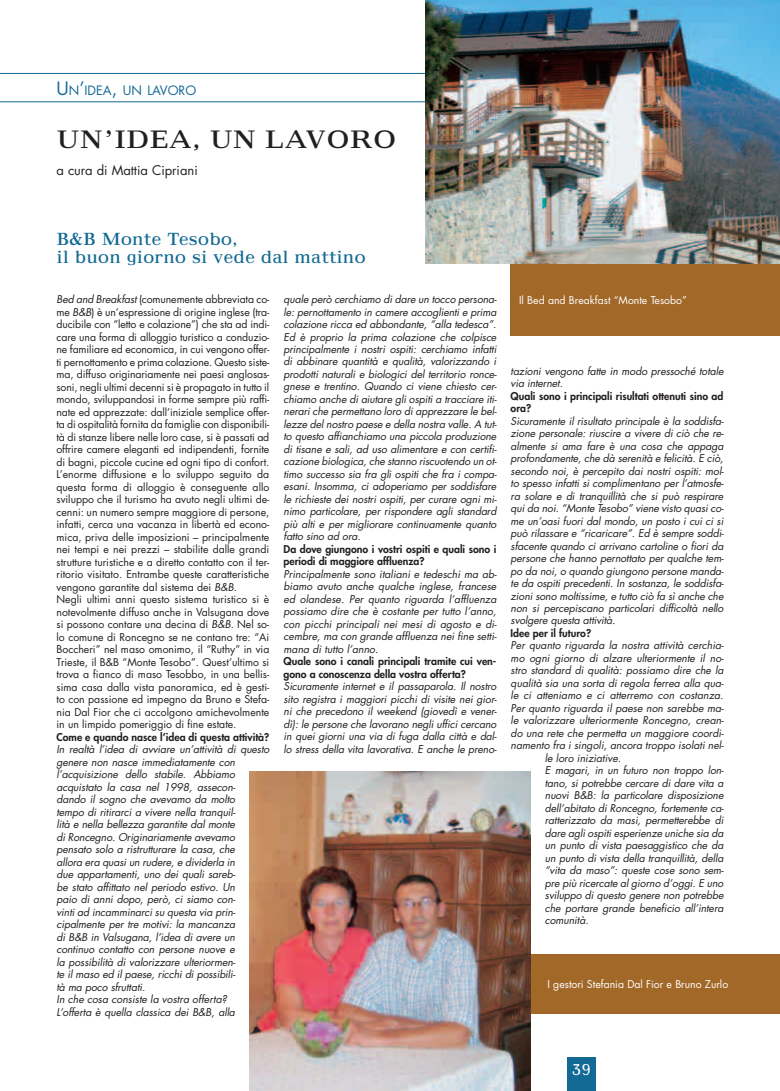
<style>
.page{position:relative;width:780px;height:1091px;background:#fff}
.page>*{position:absolute;margin:0;border:0;box-sizing:border-box;transform-origin:0 0}
.t1{font:23px "Maximus";color:#231f20;scale:.9 1}
.t2{font:16px/18px "Maximus";color:#126993;scale:.85 1}
.t3{font:14px "Maximus";color:#fff;scale:.8 1}
.t4{font:13px "Futura";color:#231f20}
.t5{font:12.6px "Futura";color:#126993}
.t6{font:italic 10.5px/12.5px "Futura";letter-spacing:-.01em;color:#231f20;text-align:justify}
.t7{font:10.5px/12.5px "Futura";color:#231f20}
.t8{font:800 10.5px/12.5px "Futura";color:#231f20}
.t9{font:10.5px "Futura";color:#fff}
.s1{font-size:18px}
.s2{font-style:italic}
</style>
<div class="page">
<div style="left:567px;top:1057px;width:28px;height:34px;background:#126993"></div>
<hr style="left:0;top:73px;width:445px;height:1px;background:#126993">
<hr style="left:0;top:102px;width:445px;height:1px;background:#126993">
<div style="left:510px;top:93px;width:269px;height:243px;background:#a16828"></div>
<div style="left:510px;top:954px;width:269px;height:59px;background:#a16828"></div>
<img style="left:425px;top:0;width:354px;height:263px">
<img style="left:249px;top:772px;width:281px;height:319px">
<p class="t5" style="left:56px;top:85px;width:141px"><span class="s1">U</span>N<span class="s1">’</span>IDEA<span class="s1">,</span> UN LAVORO</p>
<h1 class="t1" style="left:56px;top:130px;width:379px">UN’IDEA, UN LAVORO</h1>
<p class="t4" style="left:56px;top:164px;width:143px">a cura di Mattia Cipriani</p>
<h2 class="t2" style="left:56px;top:231px;width:365px">B&amp;B Monte Tesobo,<br>il buon giorno si vede dal mattino</h2>
<p class="t7" style="left:56px;top:294px;width:214px"><span class="s2">Bed and Breakfast</span> (comunemente abbreviata co&shy;me <span class="s2">B&amp;B</span>) è un’espressione di origine inglese (tra&shy;ducibile con “letto e colazione”) che sta ad indi&shy;care una forma di alloggio turistico a conduzio&shy;ne familiare ed economica, in cui vengono offer&shy;ti pernottamento e prima colazione. Questo siste&shy;ma, diffuso originariamente nei paesi anglosas&shy;soni, negli ultimi decenni si è propagato in tutto il mondo, sviluppandosi in forme sempre più raffi&shy;nate ed apprezzate: dall’iniziale semplice offer&shy;ta di ospitalità fornita da famiglie con disponibili&shy;tà di stanze libere nelle loro case, si è passati ad offrire camere eleganti ed indipendenti, fornite di bagni, piccole cucine ed ogni tipo di confort.<br>L’enorme diffusione e lo sviluppo seguito da questa forma di alloggio è conseguente allo sviluppo che il turismo ha avuto negli ultimi de&shy;cenni: un numero sempre maggiore di persone, infatti, cerca una vacanza in libertà ed econo&shy;mica, priva delle imposizioni – principalmente nei tempi e nei prezzi – stabilite dalle grandi strutture turistiche e a diretto contatto con il ter&shy;ritorio visitato. Entrambe queste caratteristiche vengono garantite dal sistema dei <span class="s2">B&amp;B</span>.<br>Negli ultimi anni questo sistema turistico si è notevolmente diffuso anche in Valsugana dove si possono contare una decina di <span class="s2">B&amp;B</span>. Nel so&shy;lo comune di Roncegno se ne contano tre: “Ai Boccheri” nel maso omonimo, il “Ruthy” in via Trieste, il B&amp;B “Monte Tesobo”. Quest’ultimo si trova a fianco di maso Tesobbo, in una bellis&shy;sima casa dalla vista panoramica, ed è gesti&shy;to con passione ed impegno da Bruno e Stefa&shy;nia Dal Fior che ci accolgono amichevolmente in un limpido pomeriggio di fine estate.</p>
<p class="t8" style="left:56px;top:731px;width:214px">Come e quando nasce l’idea di questa attività?</p>
<p class="t6" style="left:56px;top:744px;width:214px;text-align:left">In realtà l’idea di avviare un’attività di questo genere non nasce immediatamente con l’acquisizione dello stabile. Abbiamo acquistato la casa nel 1998, assecon-<br>dando il sogno che avevamo da molto<br>tempo di ritirarci a vivere nella tranquil-<br>lità e nella bellezza garantite dal monte<br>di Roncegno. Originariamente avevamo pensato solo a ristrutturare la casa, che<br>allora era quasi un rudere, e dividerla in<br>due appartamenti, uno dei quali sareb-<br>be stato affittato nel periodo estivo. Un<br>paio di anni dopo, però, ci siamo con-<br>vinti ad incamminarci su questa via prin&shy;cipalmente per tre motivi: la mancanza<br>di B&amp;B in Valsugana, l’idea di avere un continuo contatto con persone nuove e<br>la possibilità di valorizzare ulteriormen-<br>te il maso ed il paese, ricchi di possibili-<br>tà ma poco sfruttati.<br>In che cosa consiste la vostra offerta?<br>L’offerta è quella classica dei B&amp;B, alla</p>
<p class="t6" style="left:283px;top:294px;width:215px">quale però cerchiamo di dare un tocco persona&shy;le: pernottamento in camere accoglienti e prima colazione ricca ed abbondante, “alla tedesca”.<br>Ed è proprio la prima colazione che colpisce principalmente i nostri ospiti: cerchiamo infatti di abbinare quantità e qualità, valorizzando i prodotti naturali e biologici del territorio ronce&shy;gnese e trentino. Quando ci viene chiesto cer&shy;chiamo anche di aiutare gli ospiti a tracciare iti&shy;nerari che permettano loro di apprezzare le bel&shy;lezze del nostro paese e della nostra valle. A tut&shy;to questo affianchiamo una piccola produzione di tisane e sali, ad uso alimentare e con certifi&shy;cazione biologica, che stanno riscuotendo un ot&shy;timo successo sia fra gli ospiti che fra i compa&shy;esani. Insomma, ci adoperiamo per soddisfare le richieste dei nostri ospiti, per curare ogni mi&shy;nimo particolare, per rispondere agli standard più alti e per migliorare continuamente quanto fatto sino ad ora.</p>
<p class="t8" style="left:283px;top:544px;width:214px">Da dove giungono i vostri ospiti e quali sono i periodi di maggiore affluenza?</p>
<p class="t6" style="left:283px;top:569px;width:215px">Principalmente sono italiani e tedeschi ma ab&shy;biamo avuto anche qualche inglese, francese ed olandese. Per quanto riguarda l’affluenza possiamo dire che è costante per tutto l’anno, con picchi principali nei mesi di agosto e di&shy;cembre, ma con grande affluenza nei fine setti&shy;mana di tutto l’anno.</p>
<p class="t8" style="left:283px;top:656px;width:214px">Quale sono i canali principali tramite cui ven&shy;gono a conoscenza della vostra offerta?</p>
<p class="t6" style="left:283px;top:681px;width:215px">Sicuramente internet e il passaparola. Il nostro sito registra i maggiori picchi di visite nei gior&shy;ni che precedono il weekend (giovedì e vener&shy;dì): le persone che lavorano negli uffici cercano in quei giorni una via di fuga dalla città e dal&shy;lo stress della vita lavorativa. E anche le preno-</p>
<p class="t9" style="left:518px;top:295px;width:169px">Il Bed and Breakfast “Monte Tesobo”</p>
<p class="t6" style="left:510px;top:365px;width:214px">tazioni vengono fatte in modo pressoché totale via internet.</p>
<p class="t8" style="left:510px;top:390px;width:214px">Quali sono i principali risultati ottenuti sino ad ora?</p>
<p class="t6" style="left:510px;top:415px;width:215px">Sicuramente il risultato principale è la soddisfa&shy;zione personale: riuscire a vivere di ciò che re&shy;almente si ama fare è una cosa che appaga profondamente, che dà serenità e felicità. E ciò, secondo noi, è percepito dai nostri ospiti: mol&shy;to spesso infatti si complimentano per l’atmosfe&shy;ra solare e di tranquillità che si può respirare qui da noi. “Monte Tesobo” viene visto quasi co&shy;me un’oasi fuori dal mondo, un posto i cui ci si può rilassare e “ricaricare”. Ed è sempre soddi&shy;sfacente quando ci arrivano cartoline o fiori da persone che hanno pernottato per qualche tem&shy;po da noi, o quando giungono persone manda&shy;te da ospiti precedenti. In sostanza, le soddisfa&shy;zioni sono moltissime, e tutto ciò fa sì anche che non si percepiscano particolari difficoltà nello svolgere questa attività.</p>
<p class="t8" style="left:510px;top:628px;width:82px">Idee per il futuro?</p>
<p class="t6" style="left:510px;top:640px;width:215px">Per quanto riguarda la nostra attività cerchia-</p>
<p class="t6" style="left:510px;top:653px;width:215px">mo ogni giorno di alzare ulteriormente il no-</p>
<p class="t6" style="left:510px;top:665px;width:214px">stro standard di qualità: possiamo dire che la</p>
<p class="t6" style="left:510px;top:678px;width:215px">qualità sia una sorta di regola ferrea alla qua-</p>
<p class="t6" style="left:510px;top:690px;width:214px">le ci atteniamo e ci atterremo con costanza.</p>
<p class="t6" style="left:510px;top:703px;width:215px">Per quanto riguarda il paese non sarebbe ma-</p>
<p class="t6" style="left:510px;top:715px;width:215px">le valorizzare ulteriormente Roncegno, crean-</p>
<p class="t6" style="left:510px;top:728px;width:215px">do una rete che permetta un maggiore coordi-</p>
<p class="t6" style="left:510px;top:740px;width:215px">namento fra i singoli, ancora troppo isolati nel-</p>
<p class="t6" style="left:544px;top:753px;width:78px">le loro iniziative.</p>
<p class="t6" style="left:544px;top:765px;width:180px">E magari, in un futuro non troppo lon-</p>
<p class="t6" style="left:544px;top:778px;width:180px">tano, si potrebbe cercare di dare vita a</p>
<p class="t6" style="left:544px;top:790px;width:180px">nuovi B&amp;B: la particolare disposizione</p>
<p class="t6" style="left:544px;top:803px;width:180px">dell’abitato di Roncegno, fortemente ca-</p>
<p class="t6" style="left:544px;top:815px;width:180px">ratterizzato da masi, permetterebbe di</p>
<p class="t6" style="left:544px;top:828px;width:180px">dare agli ospiti esperienze uniche sia da</p>
<p class="t6" style="left:544px;top:840px;width:180px">un punto di vista paesaggistico che da</p>
<p class="t6" style="left:544px;top:853px;width:180px">un punto di vista della tranquillità, della</p>
<p class="t6" style="left:544px;top:865px;width:180px">“vita da maso”: queste cose sono sem-</p>
<p class="t6" style="left:544px;top:878px;width:180px">pre più ricercate al giorno d’oggi. E uno</p>
<p class="t6" style="left:544px;top:890px;width:180px">sviluppo di questo genere non potrebbe</p>
<p class="t6" style="left:544px;top:903px;width:180px">che portare grande beneficio all’intera</p>
<p class="t6" style="left:544px;top:915px;width:45px">comunità.</p>
<p class="t9" style="left:547px;top:979px;width:182px">I gestori Stefania Dal Fior e Bruno Zurlo</p>
<h3 class="t3" style="left:571px;top:1064px;width:25px">39</h3>
</div>
